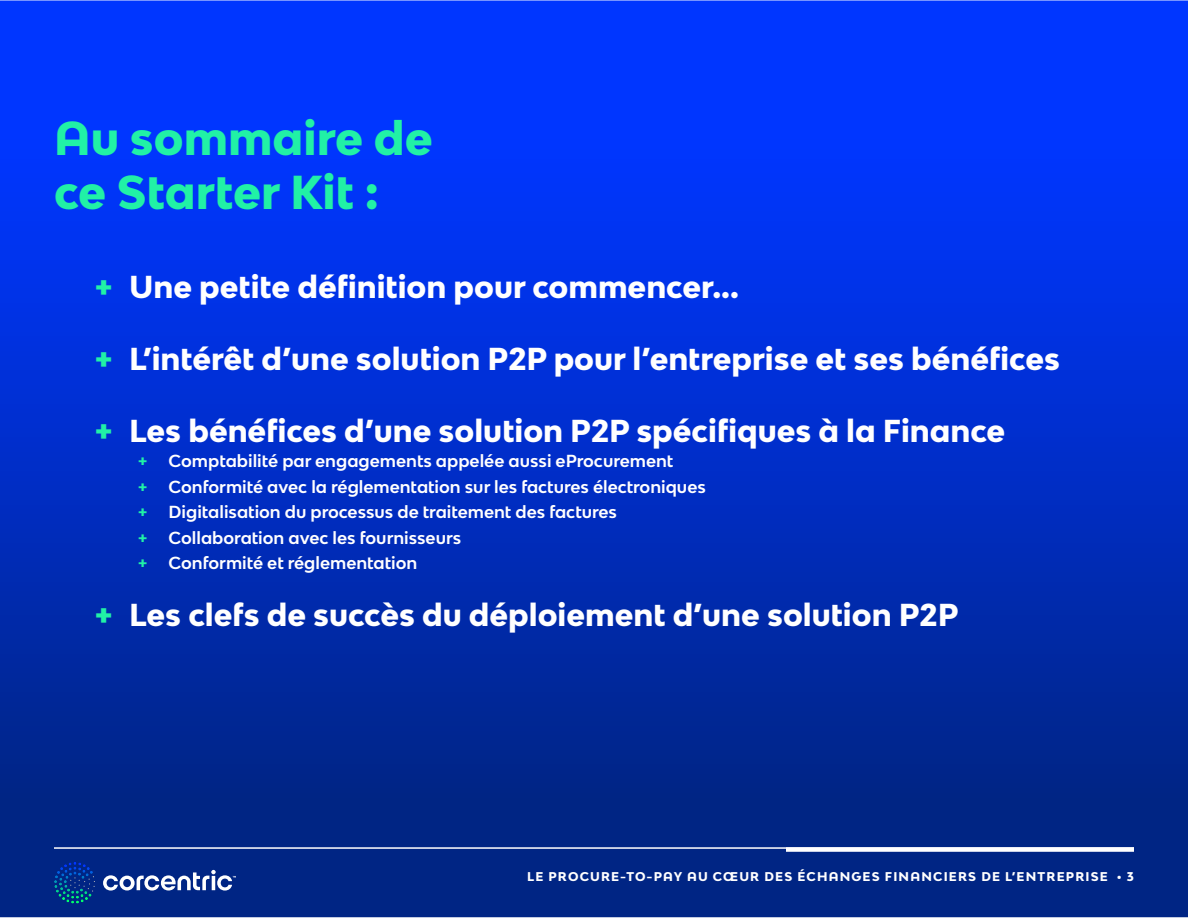
<style>
.page{position:relative;width:1188px;height:918px;background:#fff}
.page>*{position:absolute;margin:0;border:0;box-sizing:border-box;transform-origin:0 0}
.t1{font:800 45px/54px "Bw Modelica SS01";color:#21f1a6}
.t2{font:800 30px "Bw Modelica SS01";color:#fff}
.t3{font:700 16.5px "Bw Modelica SS01";color:#fff}
.t4{font:700 16.5px "Bw Modelica SS01";color:#21f1a6}
.t5{font:800 12px "Bw Modelica SS01";letter-spacing:.1em;color:#fff}
.s1{color:#21f1a6}
</style>
<div class="page">
<img style="left:0;top:0;width:1188px;height:917px">
<svg style="left:54px;top:862px;width:41px;height:42px;background:#01398c"></svg>
<svg style="left:103px;top:870px;width:133px;height:21px"></svg>
<hr style="left:54px;top:847px;width:1080px;height:2px;background:#fff">
<div style="left:786px;top:847px;width:348px;height:5px;background:#fff"></div>
<h1 class="t1" style="left:54px;top:111px;width:380px">Au sommaire de ce Starter Kit :</h1>
<h2 class="t2" style="left:95px;top:268px;width:645px"><span class="s1">+</span> Une petite définition pour commencer...</h2>
<h2 class="t2" style="left:95px;top:340px;width:966px"><span class="s1">+</span> L’intérêt d’une solution P2P pour l’entreprise et ses bénéfices</h2>
<h2 class="t2" style="left:95px;top:412px;width:912px"><span class="s1">+</span> Les bénéfices d’une solution P2P spécifiques à la Finance</h2>
<p class="t4" style="left:138px;top:454px;width:11px">+</p>
<p class="t3" style="left:169px;top:454px;width:506px">Comptabilité par engagements appelée aussi eProcurement</p>
<p class="t4" style="left:138px;top:480px;width:11px">+</p>
<p class="t3" style="left:169px;top:480px;width:539px">Conformité avec la réglementation sur les factures électroniques</p>
<p class="t4" style="left:138px;top:505px;width:11px">+</p>
<p class="t3" style="left:169px;top:505px;width:450px">Digitalisation du processus de traitement des factures</p>
<p class="t4" style="left:138px;top:531px;width:11px">+</p>
<p class="t3" style="left:169px;top:531px;width:294px">Collaboration avec les fournisseurs</p>
<p class="t4" style="left:138px;top:556px;width:11px">+</p>
<p class="t3" style="left:169px;top:556px;width:250px">Conformité et réglementation</p>
<h2 class="t2" style="left:95px;top:597px;width:865px"><span class="s1">+</span> Les clefs de succès du déploiement d’une solution P2P</h2>
<p class="t5" style="left:527px;top:870px;width:608px">LE PROCURE-TO-PAY AU CŒUR DES ÉCHANGES FINANCIERS DE L’ENTREPRISE • 3</p>
</div>
